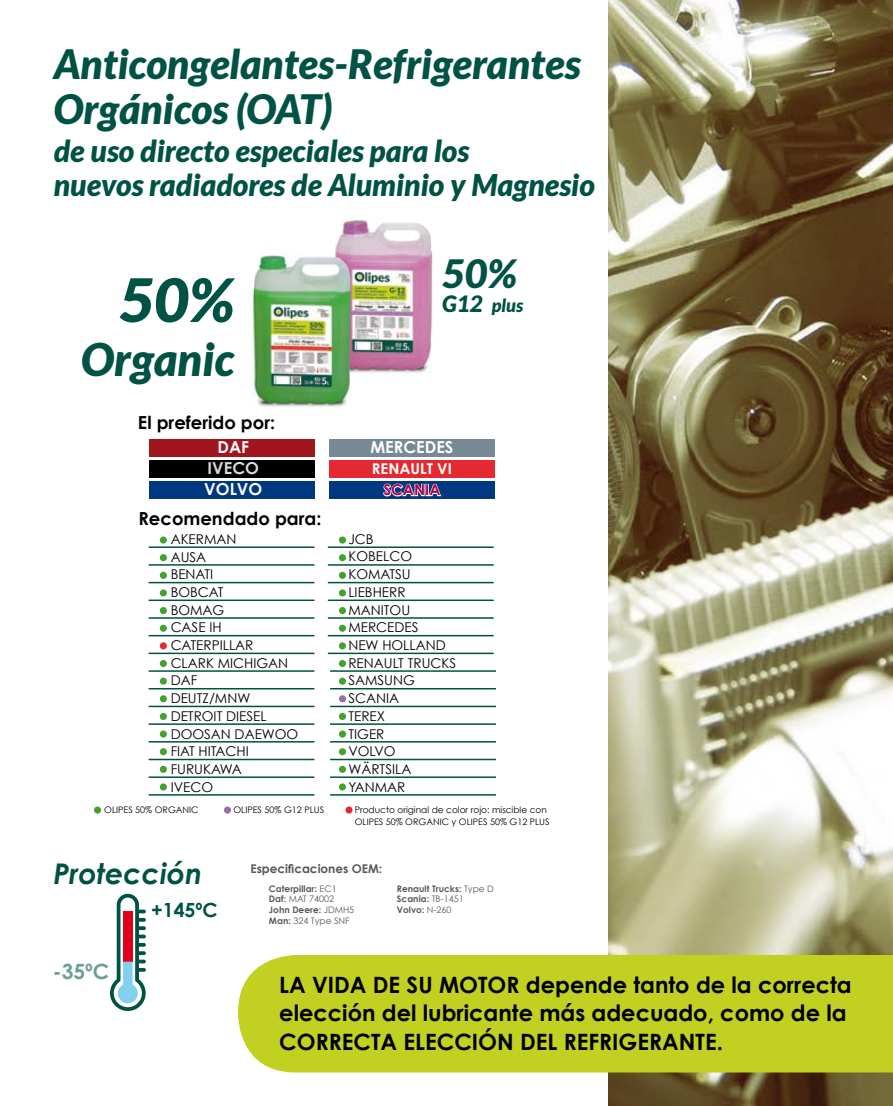
<style>
.page{position:relative;width:893px;height:1106px;background:#fff}
.page>*{position:absolute;margin:0;border:0;box-sizing:border-box;transform-origin:0 0}
.t1{font:italic 900 60px "Lato";color:#005245}
.t2{font:italic 900 45px "Lato";color:#005245}
.t3{font:italic 900 40.5px/45px "Lato";color:#005245}
.t4{font:italic 900 39px "Lato";color:#005245}
.t5{font:italic 900 30px/34.5px "Lato";color:#005245}
.t6{font:italic 700 28.5px "Century Gothic";color:#005245}
.t7{font:700 22.5px/28.5px "Century Gothic";color:#000}
.t8{font:700 21px "Century Gothic";color:#6b9e95}
.t9{font:700 19.5px "Century Gothic";color:#005245}
.t10{font:700 18px "Century Gothic";color:#000}
.t11{font:italic 900 18px "Lato";color:#005245}
.t12{font:700 16.5px "Century Gothic";color:#fff}
.t13{font:700 16.5px "Century Gothic";color:#d9dadb}
.t14{font:700 15px "Century Gothic";color:#fff}
.t15{font:700 15px "Century Gothic";color:#ad0152}
.t16{font:13.5px/17.7px "Century Gothic";color:#000}
.t17{font:700 12px "Century Gothic";color:#58585a}
.t18{font:9px/12px "Century Gothic";color:#000}
.t19{font:700 9px/10.8px "Century Gothic";color:#58585a}
.s1{font-size:22.5px}
.s2{font-weight:400}
</style>
<div class="page">
<img style="left:336px;top:219px;width:97px;height:154px">
<img style="left:608px;top:0;width:285px;height:1106px">
<div style="left:329px;top:439px;width:166px;height:17px;background:#758a94"></div>
<div style="left:149px;top:460px;width:165px;height:17px;background:#000"></div>
<div style="left:149px;top:481px;width:165px;height:17px;background:#003882"></div>
<div style="left:149px;top:439px;width:165px;height:17px;background:#a1161e"></div>
<div style="left:329px;top:460px;width:166px;height:17px;background:#e42930"></div>
<div style="left:329px;top:481px;width:166px;height:17px;background:#003882"></div>
<svg style="left:382px;top:483px;width:59px;height:14px"></svg>
<hr style="left:149px;top:546px;width:165px;height:2px;background:#005245">
<hr style="left:149px;top:670px;width:165px;height:2px;background:#005245">
<hr style="left:330px;top:670px;width:166px;height:2px;background:#005245">
<hr style="left:149px;top:599px;width:165px;height:2px;background:#005245">
<hr style="left:149px;top:723px;width:165px;height:2px;background:#005245">
<hr style="left:330px;top:723px;width:166px;height:2px;background:#005245">
<hr style="left:328px;top:546px;width:166px;height:2px;background:#005245">
<hr style="left:328px;top:599px;width:166px;height:2px;background:#005245">
<hr style="left:149px;top:564px;width:165px;height:1px;background:#005245">
<hr style="left:149px;top:688px;width:165px;height:1px;background:#005245">
<hr style="left:330px;top:688px;width:166px;height:1px;background:#005245">
<hr style="left:149px;top:617px;width:165px;height:1px;background:#005245">
<hr style="left:149px;top:741px;width:165px;height:1px;background:#005245">
<hr style="left:149px;top:776px;width:165px;height:2px;background:#005245">
<hr style="left:330px;top:741px;width:166px;height:1px;background:#005245">
<hr style="left:328px;top:564px;width:166px;height:1px;background:#005245">
<hr style="left:328px;top:617px;width:166px;height:1px;background:#005245">
<hr style="left:149px;top:582px;width:165px;height:1px;background:#005245">
<hr style="left:149px;top:705px;width:165px;height:2px;background:#005245">
<hr style="left:330px;top:705px;width:166px;height:2px;background:#005245">
<hr style="left:149px;top:635px;width:165px;height:1px;background:#005245">
<hr style="left:149px;top:758px;width:165px;height:2px;background:#005245">
<hr style="left:149px;top:794px;width:165px;height:1px;background:#005245">
<hr style="left:330px;top:758px;width:166px;height:2px;background:#005245">
<hr style="left:330px;top:794px;width:166px;height:1px;background:#005245">
<hr style="left:149px;top:652px;width:165px;height:2px;background:#005245">
<hr style="left:330px;top:776px;width:166px;height:2px;background:#005245">
<hr style="left:328px;top:582px;width:166px;height:1px;background:#005245">
<hr style="left:328px;top:635px;width:166px;height:1px;background:#005245">
<hr style="left:328px;top:652px;width:166px;height:2px;background:#005245">
<svg style="left:110px;top:893px;width:36px;height:118px"></svg>
<div style="left:238px;top:955px;width:655px;height:117px;background:#c2d022"></div>
<img style="left:252px;top:245px;width:106px;height:162px">
<div style="left:160px;top:536px;width:7px;height:7px;background:#44a12b;border-radius:50%"></div>
<div style="left:160px;top:642px;width:7px;height:7px;background:#e42930;border-radius:50%"></div>
<div style="left:94px;top:806px;width:7px;height:7px;background:#44a12b;border-radius:50%"></div>
<div style="left:224px;top:806px;width:7px;height:7px;background:#966ca8;border-radius:50%"></div>
<div style="left:345px;top:806px;width:8px;height:7px;background:#e42930;border-radius:50%"></div>
<div style="left:160px;top:589px;width:7px;height:7px;background:#44a12b;border-radius:50%"></div>
<div style="left:160px;top:695px;width:7px;height:7px;background:#44a12b;border-radius:50%"></div>
<div style="left:160px;top:765px;width:7px;height:8px;background:#44a12b;border-radius:50%"></div>
<div style="left:339px;top:536px;width:7px;height:7px;background:#44a12b;border-radius:50%"></div>
<div style="left:339px;top:642px;width:7px;height:7px;background:#44a12b;border-radius:50%"></div>
<div style="left:339px;top:589px;width:7px;height:7px;background:#44a12b;border-radius:50%"></div>
<div style="left:339px;top:695px;width:7px;height:7px;background:#966ca8;border-radius:50%"></div>
<div style="left:339px;top:765px;width:7px;height:8px;background:#44a12b;border-radius:50%"></div>
<div style="left:339px;top:554px;width:7px;height:7px;background:#44a12b;border-radius:50%"></div>
<div style="left:339px;top:660px;width:7px;height:7px;background:#44a12b;border-radius:50%"></div>
<div style="left:339px;top:607px;width:7px;height:7px;background:#44a12b;border-radius:50%"></div>
<div style="left:339px;top:713px;width:7px;height:7px;background:#44a12b;border-radius:50%"></div>
<div style="left:339px;top:783px;width:7px;height:7px;background:#44a12b;border-radius:50%"></div>
<div style="left:339px;top:572px;width:7px;height:7px;background:#44a12b;border-radius:50%"></div>
<div style="left:339px;top:677px;width:7px;height:7px;background:#44a12b;border-radius:50%"></div>
<div style="left:339px;top:748px;width:7px;height:7px;background:#44a12b;border-radius:50%"></div>
<div style="left:339px;top:624px;width:7px;height:8px;background:#44a12b;border-radius:50%"></div>
<div style="left:339px;top:730px;width:7px;height:7px;background:#44a12b;border-radius:50%"></div>
<div style="left:160px;top:554px;width:7px;height:7px;background:#44a12b;border-radius:50%"></div>
<div style="left:160px;top:660px;width:7px;height:7px;background:#44a12b;border-radius:50%"></div>
<div style="left:160px;top:607px;width:7px;height:7px;background:#44a12b;border-radius:50%"></div>
<div style="left:160px;top:713px;width:7px;height:7px;background:#44a12b;border-radius:50%"></div>
<div style="left:160px;top:783px;width:7px;height:7px;background:#44a12b;border-radius:50%"></div>
<div style="left:160px;top:572px;width:7px;height:7px;background:#44a12b;border-radius:50%"></div>
<div style="left:160px;top:677px;width:7px;height:7px;background:#44a12b;border-radius:50%"></div>
<div style="left:160px;top:748px;width:7px;height:7px;background:#44a12b;border-radius:50%"></div>
<div style="left:160px;top:624px;width:7px;height:8px;background:#44a12b;border-radius:50%"></div>
<div style="left:160px;top:730px;width:7px;height:7px;background:#44a12b;border-radius:50%"></div>
<h3 class="t3" style="left:54px;top:42px;width:528px">Anticongelantes-Refrigerantes<br>Orgánicos (OAT)</h3>
<h3 class="t5" style="left:54px;top:134px;width:543px">de uso directo especiales para los<br>nuevos radiadores de Aluminio y Magnesio</h3>
<h1 class="t1" style="left:119px;top:265px;width:116px">50%</h1>
<h2 class="t2" style="left:81px;top:333px;width:154px">Organic</h2>
<h3 class="t10" style="left:138px;top:411px;width:139px">El preferido por:</h3>
<p class="t12" style="left:218px;top:437px;width:33px">DAF</p>
<p class="t13" style="left:208px;top:458px;width:53px">IVECO</p>
<p class="t12" style="left:204px;top:479px;width:60px">VOLVO</p>
<h3 class="t4" style="left:442px;top:250px;width:76px">50%</h3>
<h3 class="t11" style="left:442px;top:294px;width:82px"><span class="s1">G12</span> plus</h3>
<p class="t12" style="left:370px;top:437px;width:85px">MERCEDES</p>
<p class="t14" style="left:372px;top:459px;width:82px">RENAULT VI</p>
<p class="t15" style="left:383px;top:480px;width:58px">SCANIA</p>
<h3 class="t10" style="left:139px;top:506px;width:184px">Recomendado para:</h3>
<p class="t16" style="left:171px;top:530px;width:129px">AKERMAN<br>AUSA<br>BENATI<br>BOBCAT<br>BOMAG<br>CASE IH<br>CATERPILLAR<br>CLARK MICHIGAN<br>DAF<br>DEUTZ/MNW<br>DETROIT DIESEL<br>DOOSAN DAEWOO<br>FIAT HITACHI<br>FURUKAWA<br>IVECO</p>
<p class="t16" style="left:348px;top:530px;width:109px">JCB<br>KOBELCO<br>KOMATSU<br>LIEBHERR<br>MANITOU<br>MERCEDES<br>NEW HOLLAND<br>RENAULT TRUCKS<br>SAMSUNG<br>SCANIA<br>TEREX<br>TIGER<br>VOLVO<br>WÄRTSILA<br>YANMAR</p>
<p class="t18" style="left:104px;top:804px;width:96px">OLIPES 50% ORGANIC</p>
<p class="t18" style="left:233px;top:804px;width:92px">OLIPES 50% G12 PLUS</p>
<p class="t18" style="left:355px;top:803px;width:196px">Producto original de color rojo: miscible con<br>OLIPES 50% ORGANIC y OLIPES 50% G12 PLUS</p>
<h3 class="t6" style="left:53px;top:855px;width:150px">Protección</h3>
<h3 class="t9" style="left:151px;top:897px;width:68px">+145ºC</h3>
<h3 class="t8" style="left:53px;top:958px;width:58px">-35ºC</h3>
<p class="t17" style="left:250px;top:861px;width:133px">Especificaciones OEM:</p>
<p class="t19" style="left:269px;top:882px;width:87px">Caterpillar: <span class="s2">EC1<br></span>Daf: <span class="s2">MAT 74002<br></span>John Deere: <span class="s2">JDMH5<br></span>Man: <span class="s2">324 Type SNF</span></p>
<p class="t19" style="left:397px;top:882px;width:98px">Renault Trucks: <span class="s2">Type D<br></span>Scania: <span class="s2">TB-1451<br></span>Volvo: <span class="s2">N-260</span></p>
<h3 class="t7" style="left:279px;top:969px;width:574px">LA VIDA DE SU MOTOR depende tanto de la correcta elección del lubricante más adecuado, como de la<br>CORRECTA ELECCIÓN DEL REFRIGERANTE.</h3>
</div>
